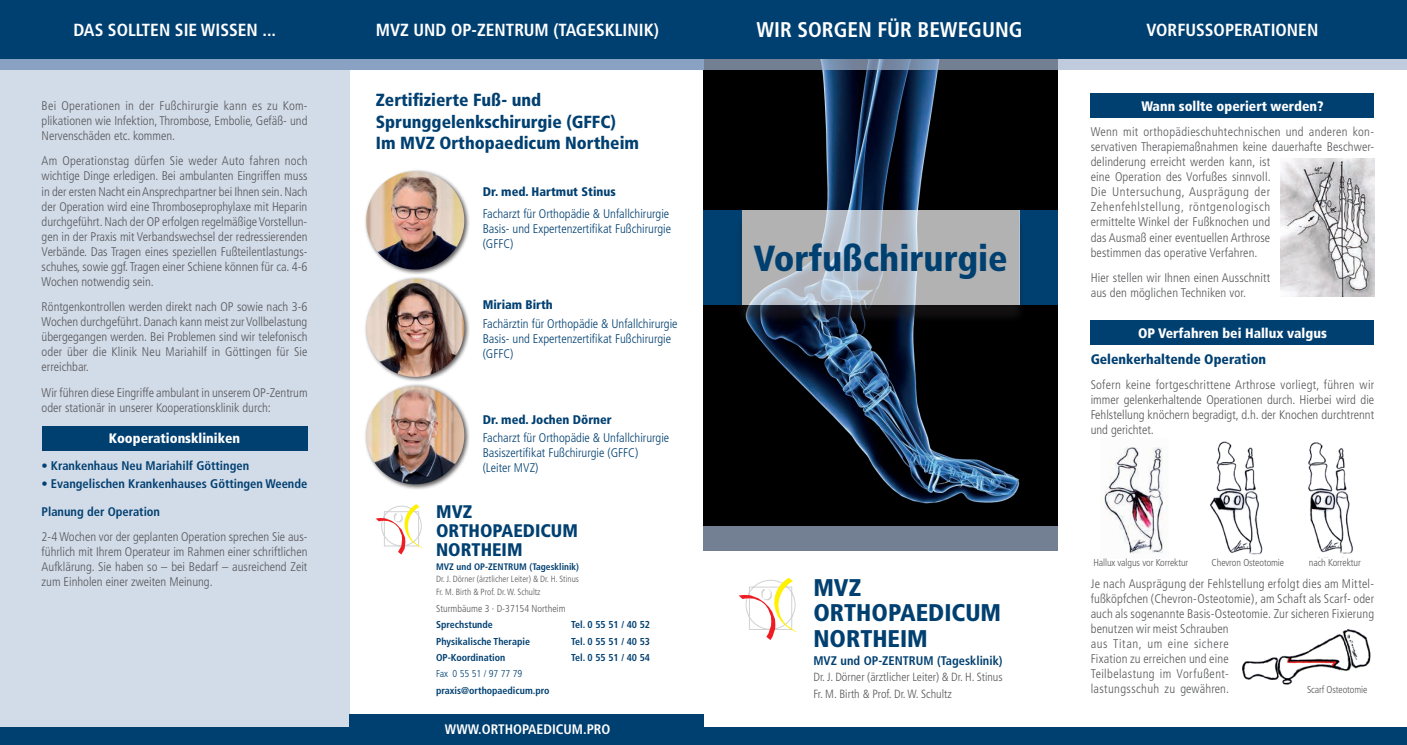
<style>
.page{position:relative;width:1407px;height:745px;background:#fff}
.page>*{position:absolute;margin:0;border:0;box-sizing:border-box;transform-origin:0 0}
.t1{font:900 condensed 36.25px "Frutiger";color:#004071}
.t2{font:900 condensed 24.12px/25.5px "Frutiger";color:#004071}
.t3{font:700 condensed 21.25px "Frutiger";color:#fff}
.t4{font:900 condensed 18.25px/19.2px "Frutiger";color:#004071}
.t5{font:900 condensed 17.5px/21.2px "Frutiger";color:#004071}
.t6{font:700 condensed 17.5px "Frutiger";color:#fff}
.t7{font:900 condensed 13.75px "Frutiger";color:#fff}
.t8{font:900 condensed 13.75px "Frutiger";color:#004071}
.t9{font:700 condensed 13.75px "Frutiger";color:#fff}
.t10{font:300 condensed 12.5px/15px "Frutiger";letter-spacing:.01em;color:#57585a;text-align:justify}
.t11{font:300 condensed 12.5px/15px "Frutiger";color:#004071}
.t12{font:700 condensed 12.5px/27.2px "Frutiger";color:#004071}
.t13{font:900 condensed 12.5px "Frutiger";color:#004071}
.t14{font:300 condensed 11.88px/16.2px "Frutiger";color:#57585a}
.t15{font:700 condensed 10px "Frutiger";color:#004071}
.t16{font:300 condensed 10px "Frutiger";letter-spacing:-.01em;color:#57585a}
.t17{font:300 condensed 10px "Frutiger";color:#004071}
.t18{font:700 condensed 9.5px "Frutiger";color:#004071}
.t19{font:300 condensed 9px/12.2px "Frutiger";color:#57585a}
.s1{font-weight:300}
</style>
<div class="page">
<img style="left:1308px;top:442px;width:45px;height:112px">
<img style="left:1210px;top:441px;width:53px;height:114px">
<img style="left:1104px;top:447px;width:59px;height:107px">
<img style="left:703px;top:69px;width:355px;height:481px">
<div style="left:0;top:59px;width:349px;height:685px;background:#d2dbe8"></div>
<svg style="left:703px;top:59px;width:704px;height:10px;background:#9aa7bb"></svg>
<div style="left:704px;top:526px;width:354px;height:24px;background:#737f92"></div>
<div style="left:0;top:49px;width:703px;height:20px;background:#89a1c2"></div>
<div style="left:0;top:0;width:1407px;height:59px;background:#004071"></div>
<div style="left:363px;top:168px;width:107px;height:107px;background:#231f20;opacity:.75"></div>
<img style="left:366px;top:171px;width:98px;height:98px;border-radius:49px">
<div style="left:363px;top:383px;width:107px;height:106px;background:#231f20;opacity:.75"></div>
<img style="left:366px;top:386px;width:98px;height:98px;border-radius:49px">
<div style="left:363px;top:276px;width:107px;height:106px;background:#231f20;opacity:.75"></div>
<img style="left:366px;top:278px;width:98px;height:98px;border-radius:49px">
<div style="left:0;top:727px;width:1407px;height:17px;background:#004071"></div>
<div style="left:349px;top:714px;width:354px;height:24px;background:#004071"></div>
<div style="left:703px;top:210px;width:39px;height:94px;background:#004071"></div>
<div style="left:42px;top:426px;width:265px;height:24px;background:#004071"></div>
<div style="left:1019px;top:210px;width:39px;height:94px;background:#004071"></div>
<div style="left:735px;top:215px;width:291px;height:108px;background:#231f20;opacity:.75"></div>
<svg style="left:742px;top:210px;width:277px;height:94px;background:#b4b7bc"></svg>
<div style="left:1090px;top:320px;width:284px;height:24px;background:#004071"></div>
<div style="left:1090px;top:94px;width:284px;height:24px;background:#004071"></div>
<img style="left:1281px;top:158px;width:93px;height:138px">
<img style="left:1242px;top:629px;width:129px;height:56px">
<svg style="left:376px;top:504px;width:47px;height:50px"></svg>
<svg style="left:738px;top:577px;width:59px;height:62px"></svg>
<h3 class="t6" style="left:74px;top:20px;width:204px">DAS SOLLTEN SIE WISSEN ...</h3>
<h3 class="t6" style="left:376px;top:20px;width:284px">MVZ UND OP-ZENTRUM (TAGESKLINIK)</h3>
<h3 class="t3" style="left:756px;top:17px;width:268px">WIR SORGEN FÜR BEWEGUNG</h3>
<p class="t10" style="left:42px;top:98px;width:267px">Bei Operationen in der Fußchirurgie kann es zu Kom&shy;plikationen wie Infektion, Thrombose, Embolie, Gefäß- und Nervenschäden etc. kommen.</p>
<p class="t10" style="left:42px;top:154px;width:267px">Am Operationstag dürfen Sie weder Auto fahren noch wichtige Dinge erledigen. Bei ambulanten Eingriffen muss in der ersten Nacht ein Ansprechpartner bei Ihnen sein. Nach der Operation wird eine Thromboseprophylaxe mit Heparin durchgeführt. Nach der OP erfolgen regelmäßige Vorstellun&shy;gen in der Praxis mit Verbandswechsel der redressierenden Verbände. Das Tragen eines speziellen Fußteilentlastungs&shy;schuhes, sowie ggf. Tragen einer Schiene können für ca. 4-6<br>Wochen notwendig sein.</p>
<p class="t10" style="left:42px;top:299px;width:267px">Röntgenkontrollen werden direkt nach OP sowie nach 3-6<br>Wochen durchgeführt. Danach kann meist zur Vollbelastung übergegangen werden. Bei Problemen sind wir telefonisch oder über die Klinik Neu Mariahilf in Göttingen für Sie erreichbar.</p>
<p class="t10" style="left:42px;top:385px;width:267px">Wir führen diese Eingriffe ambulant in unserem OP-Zentrum oder stationär in unserer Kooperationsklinik durch:</p>
<p class="t7" style="left:109px;top:429px;width:133px">Kooperationskliniken</p>
<p class="t12" style="left:42px;top:451px;width:209px"><span class="s1">•</span> Krankenhaus Neu Mariahilf Göttingen</p>
<p class="t12" style="left:42px;top:470px;width:267px"><span class="s1">•</span> Evangelischen Krankenhauses Göttingen Weende<br>Planung der Operation</p>
<p class="t10" style="left:42px;top:529px;width:267px">2-4 Wochen vor der geplanten Operation sprechen Sie aus&shy;führlich mit Ihrem Operateur im Rahmen einer schriftlichen Aufklärung. Sie haben so – bei Bedarf – ausreichend Zeit zum Einholen einer zweiten Meinung.</p>
<h3 class="t5" style="left:376px;top:90px;width:265px">Zertifizierte Fuß- und<br>Sprunggelenkschirurgie (GFFC)<br>Im MVZ Orthopaedicum Northeim</h3>
<p class="t13" style="left:483px;top:184px;width:134px">Dr. med. Hartmut Stinus</p>
<p class="t11" style="left:483px;top:207px;width:190px">Facharzt für Orthopädie &amp; Unfallchirurgie<br>Basis- und Expertenzertifikat Fußchirurgie (GFFC)</p>
<p class="t13" style="left:483px;top:297px;width:72px">Miriam Birth</p>
<p class="t11" style="left:483px;top:316px;width:196px">Fachärztin für Orthopädie &amp; Unfallchirurgie<br>Basis- und Expertenzertifikat Fußchirurgie (GFFC)</p>
<p class="t13" style="left:483px;top:411px;width:131px">Dr. med. Jochen Dörner</p>
<p class="t11" style="left:483px;top:430px;width:188px">Facharzt für Orthopädie &amp; Unfallchirurgie<br>Basiszertifikat Fußchirurgie (GFFC) (Leiter MVZ)</p>
<h3 class="t4" style="left:436px;top:501px;width:143px">MVZ<br>ORTHOPAEDICUM<br>NORTHEIM</h3>
<p class="t18" style="left:436px;top:560px;width:144px">MVZ und OP-ZENTRUM (Tagesklinik)</p>
<p class="t19" style="left:436px;top:573px;width:144px">Dr. J. Dörner (ärztlicher Leiter) &amp; Dr. H. Stinus<br>Fr. M. Birth &amp; Prof. Dr. W. Schultz</p>
<p class="t16" style="left:436px;top:602px;width:131px">Sturmbäume 3 · D-37154 Northeim</p>
<p class="t15" style="left:436px;top:618px;width:58px">Sprechstunde</p>
<p class="t15" style="left:571px;top:618px;width:80px">Tel. 0 55 51 / 40 52</p>
<p class="t15" style="left:436px;top:635px;width:95px">Physikalische Therapie</p>
<p class="t15" style="left:571px;top:635px;width:80px">Tel. 0 55 51 / 40 53</p>
<p class="t15" style="left:436px;top:651px;width:71px">OP-Koordination</p>
<p class="t15" style="left:571px;top:651px;width:80px">Tel. 0 55 51 / 40 54</p>
<p class="t17" style="left:436px;top:667px;width:88px">Fax 0 55 51 / 97 77 79</p>
<p class="t15" style="left:436px;top:683px;width:115px">praxis@orthopaedicum.pro</p>
<p class="t9" style="left:445px;top:720px;width:167px">WWW.ORTHOPAEDICUM.PRO</p>
<h1 class="t1" style="left:753px;top:236px;width:256px">Vorfußchirurgie</h1>
<h2 class="t2" style="left:813px;top:574px;width:189px">MVZ<br>ORTHOPAEDICUM<br>NORTHEIM</h2>
<p class="t12" style="left:813px;top:646px;width:191px">MVZ und OP-ZENTRUM (Tagesklinik)</p>
<p class="t14" style="left:813px;top:668px;width:191px">Dr. J. Dörner (ärztlicher Leiter) &amp; Dr. H. Stinus<br>Fr. M. Birth &amp; Prof. Dr. W. Schultz</p>
<h3 class="t6" style="left:1146px;top:20px;width:173px">VORFUSSOPERATIONEN</h3>
<p class="t7" style="left:1141px;top:98px;width:183px">Wann sollte operiert werden?</p>
<p class="t10" style="left:1090px;top:125px;width:285px;text-align:left">Wenn mit orthopädieschuhtechnischen und anderen kon&shy;servativen Therapiemaßnahmen keine dauerhafte Beschwer&shy;delinderung erreicht werden kann, ist<br>eine Operation des Vorfußes sinnvoll.<br>Die Untersuchung, Ausprägung der<br>Zehenfehlstellung, röntgenologisch<br>ermittelte Winkel der Fußknochen und<br>das Ausmaß einer eventuellen Arthrose<br>bestimmen das operative Verfahren.</p>
<p class="t10" style="left:1090px;top:270px;width:181px">Hier stellen wir Ihnen einen Ausschnitt aus den möglichen Techniken vor.</p>
<p class="t7" style="left:1138px;top:324px;width:190px">OP Verfahren bei Hallux valgus</p>
<p class="t8" style="left:1090px;top:350px;width:177px">Gelenkerhaltende Operation</p>
<p class="t10" style="left:1090px;top:377px;width:285px">Sofern keine fortgeschrittene Arthrose vorliegt, führen wir immer gelenkerhaltende Operationen durch. Hierbei wird die Fehlstellung knöchern begradigt, d.h. der Knochen durchtrennt und gerichtet.</p>
<p class="t16" style="left:1093px;top:556px;width:97px">Hallux valgus vor Korrektur</p>
<p class="t16" style="left:1309px;top:556px;width:54px">nach Korrektur</p>
<p class="t16" style="left:1211px;top:556px;width:74px">Chevron Osteotomie</p>
<p class="t10" style="left:1090px;top:576px;width:285px;text-align:left">Je nach Ausprägung der Fehlstellung erfolgt dies am Mittel&shy;fußköpfchen (Chevron-Osteotomie), am Schaft als Scarf- oder auch als sogenannte Basis-Osteotomie. Zur sicheren Fixierung benutzen wir meist Schrauben<br>aus Titan, um eine sichere<br>Fixation zu erreichen und eine<br>Teilbelastung im Vorfußent-<br>lastungsschuh zu gewähren.</p>
<p class="t16" style="left:1307px;top:683px;width:62px">Scarf Osteotomie</p>
</div>
